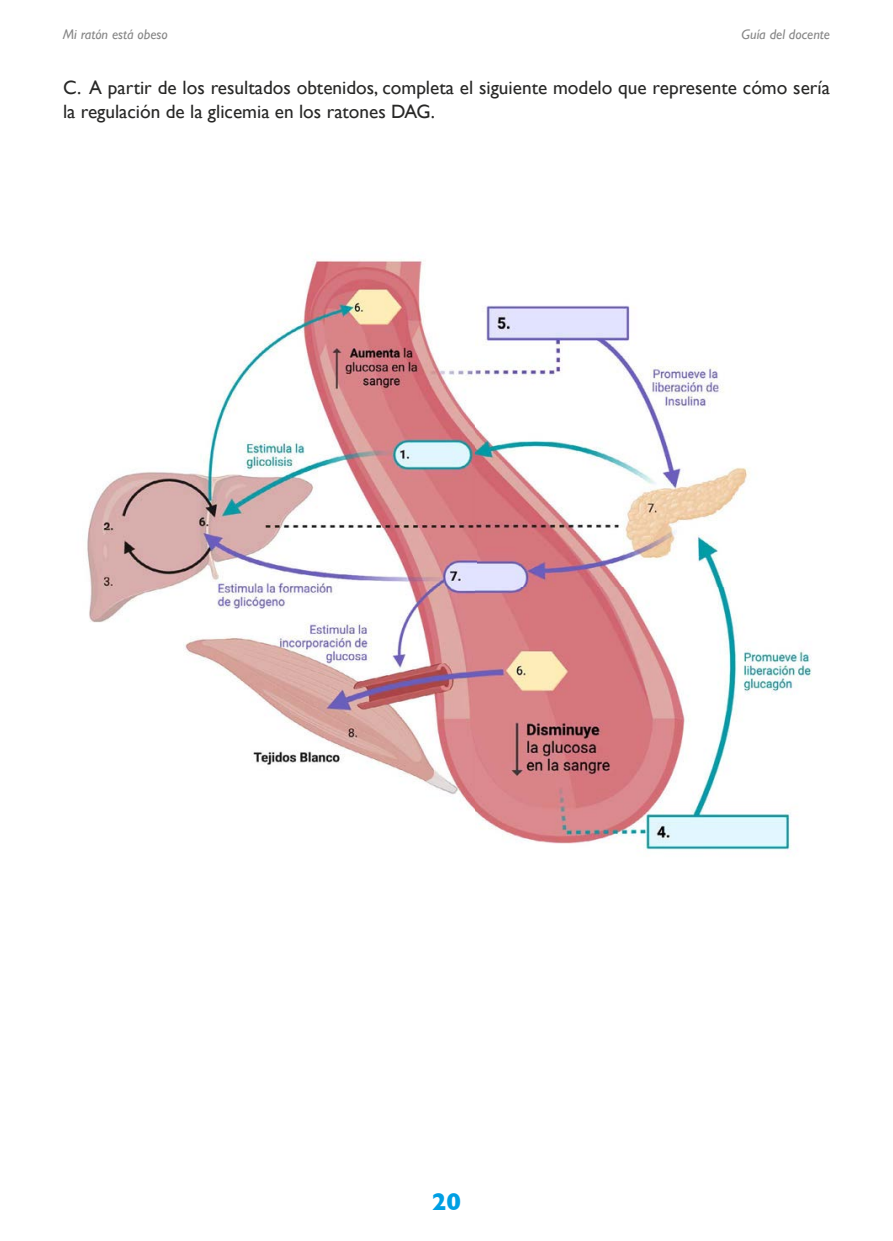
<style>
.page{position:relative;width:893px;height:1241px;background:#fff}
.page>*{position:absolute;margin:0;border:0;box-sizing:border-box;transform-origin:0 0}
.t1{font:700 24.5px "Gill Sans";color:#009fe3}
.t2{font:19.25px/23.1px "Gill Sans";color:#282827}
.t3{font:italic 14px "Gill Sans";color:#878787}
</style>
<div class="page">
<img style="left:87px;top:260px;width:725px;height:590px">
<p class="t3" style="left:63px;top:26px;width:106px">Mi ratón está obeso</p>
<p class="t3" style="left:742px;top:26px;width:90px">Guía del docente</p>
<p class="t2" style="left:63px;top:76px;width:768px">C. A partir de los resultados obtenidos, completa el siguiente modelo que represente cómo sería la regulación de la glicemia en los ratones DAG.</p>
<p class="t1" style="left:432px;top:1181px;width:31px">20</p>
</div>
